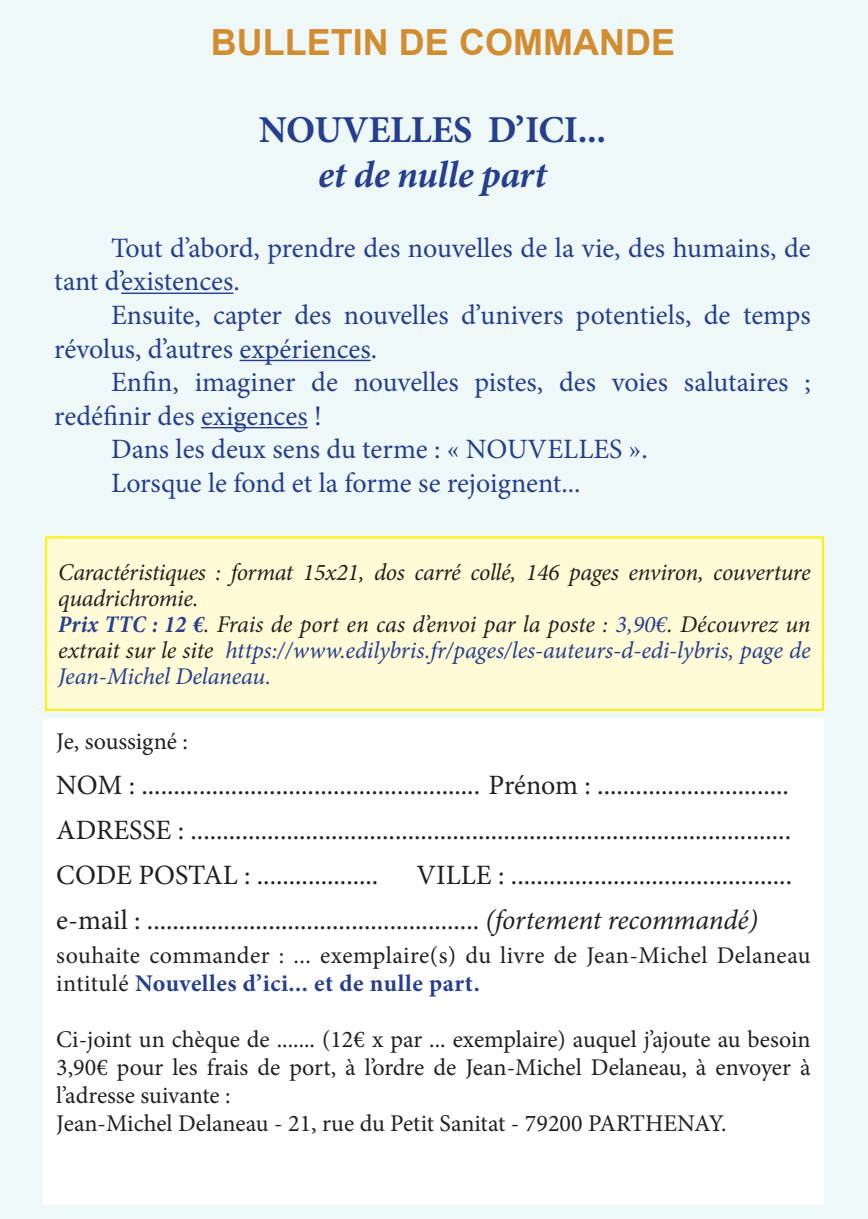
<style>
.page{position:relative;width:868px;height:1219px;background:#fff}
.page>*{position:absolute;margin:0;border:0;box-sizing:border-box;transform-origin:0 0}
.t1{font:700 38px "Minion Pro";letter-spacing:-.01em;color:#253f8e}
.t2{font:italic 700 38px "Minion Pro";letter-spacing:-.01em;color:#253f8e}
.t3{font:700 36px "Arial";color:#d28d30}
.t4{font:28px/45px "Minion Pro";color:#231f20;text-align:justify}
.t5{font:28px/33.6px "Minion Pro";color:#253f8e}
.t6{font:24px/28px "Minion Pro";color:#231f20}
.t7{font:italic 24px/26px "Minion Pro";letter-spacing:-.01em;color:#231f20}
.s1{font-weight:700;font-stretch:condensed;color:#253f8e}
.s2{color:#253f8e}
.s3{font-style:italic}
.s4{font-weight:700;color:#253f8e}
</style>
<div class="page">
<div style="left:0;top:0;width:867px;height:1219px;background:#eef8f9"></div>
<div style="left:44px;top:719px;width:778px;height:485px;background:#fff"></div>
<div style="left:46px;top:537px;width:776px;height:173px;background:#fffbd6"></div>
<div style="left:45px;top:536px;width:778px;height:175px;border:2px solid #fff101"></div>
<hr style="left:121px;top:293px;width:112px;height:1px;background:#253f8e">
<hr style="left:239px;top:360px;width:131px;height:1px;background:#253f8e">
<hr style="left:201px;top:427px;width:106px;height:1px;background:#253f8e">
<p class="t3" style="left:211px;top:18px;width:465px">BULLETIN DE COMMANDE</p>
<h1 class="t1" style="left:259px;top:103px;width:349px">NOUVELLES D’ICI...</h1>
<h1 class="t2" style="left:318px;top:148px;width:230px">et de nulle part</h1>
<p class="t5" style="left:54px;top:231px;width:757px;text-indent:57px">Tout d’abord, prendre des nouvelles de la vie, des humains, de tant d’existences.</p>
<p class="t5" style="left:54px;top:298px;width:757px;text-indent:57px">Ensuite, capter des nouvelles d’univers potentiels, de temps révolus, d’autres expériences.</p>
<p class="t5" style="left:111px;top:366px;width:701px">Enfin, imaginer de nouvelles pistes, des voies salutaires ;</p>
<p class="t5" style="left:54px;top:399px;width:269px">redéfinir des exigences !</p>
<p class="t5" style="left:111px;top:433px;width:538px">Dans les deux sens du terme : « NOUVELLES ».</p>
<p class="t5" style="left:111px;top:466px;width:471px">Lorsque le fond et la forme se rejoignent...</p>
<p class="t7" style="left:58px;top:560px;width:753px">Caractéristiques : format 15x21, dos carré collé, 146 pages environ, couverture quadrichromie.<br><span class="s1">Prix TTC : 12 €</span>. Frais de port en cas d’envoi par la poste : <span class="s2">3,90€</span>. Découvrez un extrait sur le site <span class="s2">https://www.edilybris.fr/pages/les-auteurs-d-edi-lybris, page de Jean-Michel Delaneau.</span></p>
<p class="t6" style="left:56px;top:728px;width:133px">Je, soussigné :</p>
<p class="t4" style="left:56px;top:763px;width:736px">NOM : ..................................................... Prénom : ..............................<br>ADRESSE : ..............................................................................................<br>CODE POSTAL : ...................</p>
<p class="t4" style="left:56px;top:853px;width:737px;text-indent:360px">VILLE : ............................................ e-mail : .................................................... <span class="s3">(fortement recommandé)</span></p>
<p class="t6" style="left:56px;top:941px;width:755px">souhaite commander : ... exemplaire(s) du livre de Jean-Michel Delaneau intitulé <span class="s4">Nouvelles d’ici... et de nulle part.</span></p>
<p class="t6" style="left:56px;top:1025px;width:755px">Ci-joint un chèque de ....... (12€ x par ... exemplaire) auquel j’ajoute au besoin 3,90€ pour les frais de port, à l’ordre de Jean-Michel Delaneau, à envoyer à l’adresse suivante :<br>Jean-Michel Delaneau - 21, rue du Petit Sanitat - 79200 PARTHENAY.</p>
</div>
